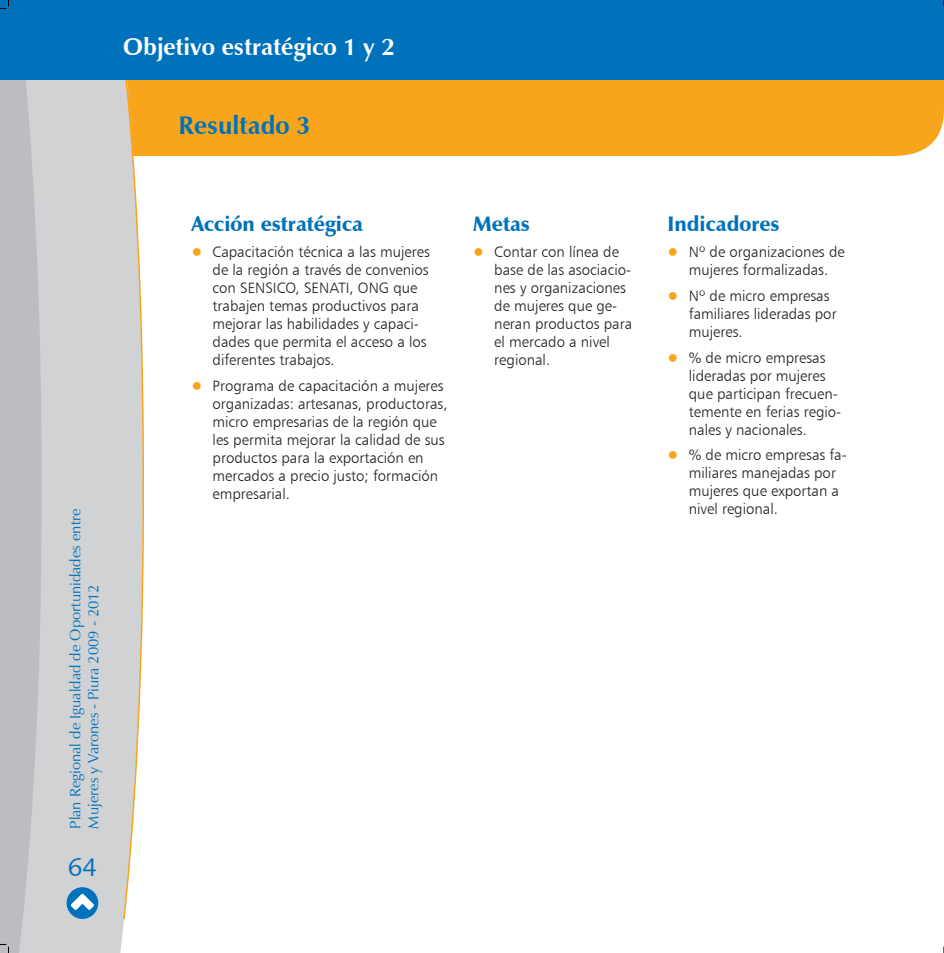
<style>
.page{position:relative;width:944px;height:953px;background:#fff}
.page>*{position:absolute;margin:0;border:0;box-sizing:border-box;transform-origin:0 0}
.t1{font:700 25.5px "Zapf Humanist 601 BT";color:#0072bc}
.t2{font:25.5px "Humanist 531 BT Roman A";color:#0072bc}
.t3{font:700 24px "Zapf Humanist 601 BT";color:#fff}
.t4{font:900 21px "Zapf Humanist 601 BT";color:#0072bc}
.t5{font:15px/18px "Humanist 777 BT Light B";color:#231f20}
.t6{font:15px/18px "Zapf Humanist 601 BT";color:#0072bc}
.s1{font-family:"Arial Narrow";font-style:italic;font-size:18px;color:#f9a51b}
</style>
<div class="page">
<div style="left:146px;top:80px;width:798px;height:76px;background:#f9a51b"></div>
<div style="left:45px;top:80px;width:101px;height:872px;background:#d1d2d4"></div>
<svg style="left:0;top:80px;width:45px;height:872px;background:#bebfc2"></svg>
<div style="left:67px;top:887px;width:31px;height:31px;background:#0072bc;border-radius:50%"></div>
<svg style="left:71px;top:893px;width:24px;height:17px"></svg>
<svg style="left:122px;top:80px;width:22px;height:840px"></svg>
<div style="left:0;top:0;width:944px;height:80px;background:#0072bc"></div>
<svg style="left:0;top:0;width:9px;height:9px"></svg>
<svg style="left:0;top:944px;width:9px;height:8px"></svg>
<h2 class="t3" style="left:123px;top:31px;width:273px">Objetivo estratégico 1 y 2</h2>
<h1 class="t1" style="left:179px;top:110px;width:134px">Resultado 3</h1>
<p class="t6" style="left:66px;top:828px;width:321px;rotate:-90deg">Plan Regional de Igualdad de Oportunidades entre<br>Mujeres y Varones - Piura 2009 - 2012</p>
<h1 class="t2" style="left:68px;top:850px;width:30px">64</h1>
<h3 class="t4" style="left:191px;top:210px;width:173px">Acción estratégica</h3>
<p class="t5" style="left:213px;top:243px;width:219px;text-indent:-21px"><span class="s1">●</span> Capacitación técnica a las mujeres de la región a través de convenios con SENSICO, SENATI, ONG que trabajen temas productivos para mejorar las habilidades y capaci&shy;dades que permita el acceso a los diferentes trabajos.</p>
<p class="t5" style="left:213px;top:376px;width:236px;text-indent:-21px"><span class="s1">●</span> Programa de capacitación a mujeres organizadas: artesanas, productoras, micro empresarias de la región que les permita mejorar la calidad de sus productos para la exportación en mercados a precio justo; formación empresarial.</p>
<h3 class="t4" style="left:473px;top:210px;width:58px">Metas</h3>
<p class="t5" style="left:494px;top:243px;width:139px;text-indent:-21px"><span class="s1">●</span> Contar con línea de base de las asociacio&shy;nes y organizaciones de mujeres que ge&shy;neran productos para el mercado a nivel regional.</p>
<h3 class="t4" style="left:668px;top:210px;width:113px">Indicadores</h3>
<p class="t5" style="left:668px;top:243px;width:179px;text-align:center"><span class="s1">●</span> Nº de organizaciones de mujeres formalizadas.</p>
<p class="t5" style="left:689px;top:286px;width:149px;text-indent:-21px"><span class="s1">●</span> Nº de micro empresas familiares lideradas por mujeres.</p>
<p class="t5" style="left:689px;top:348px;width:154px;text-indent:-21px"><span class="s1">●</span> % de micro empresas lideradas por mujeres que participan frecuen&shy;temente en ferias regio&shy;nales y nacionales.</p>
<p class="t5" style="left:689px;top:446px;width:160px;text-indent:-21px"><span class="s1">●</span> % de micro empresas fa&shy;miliares manejadas por mujeres que exportan a nivel regional.</p>
</div>
